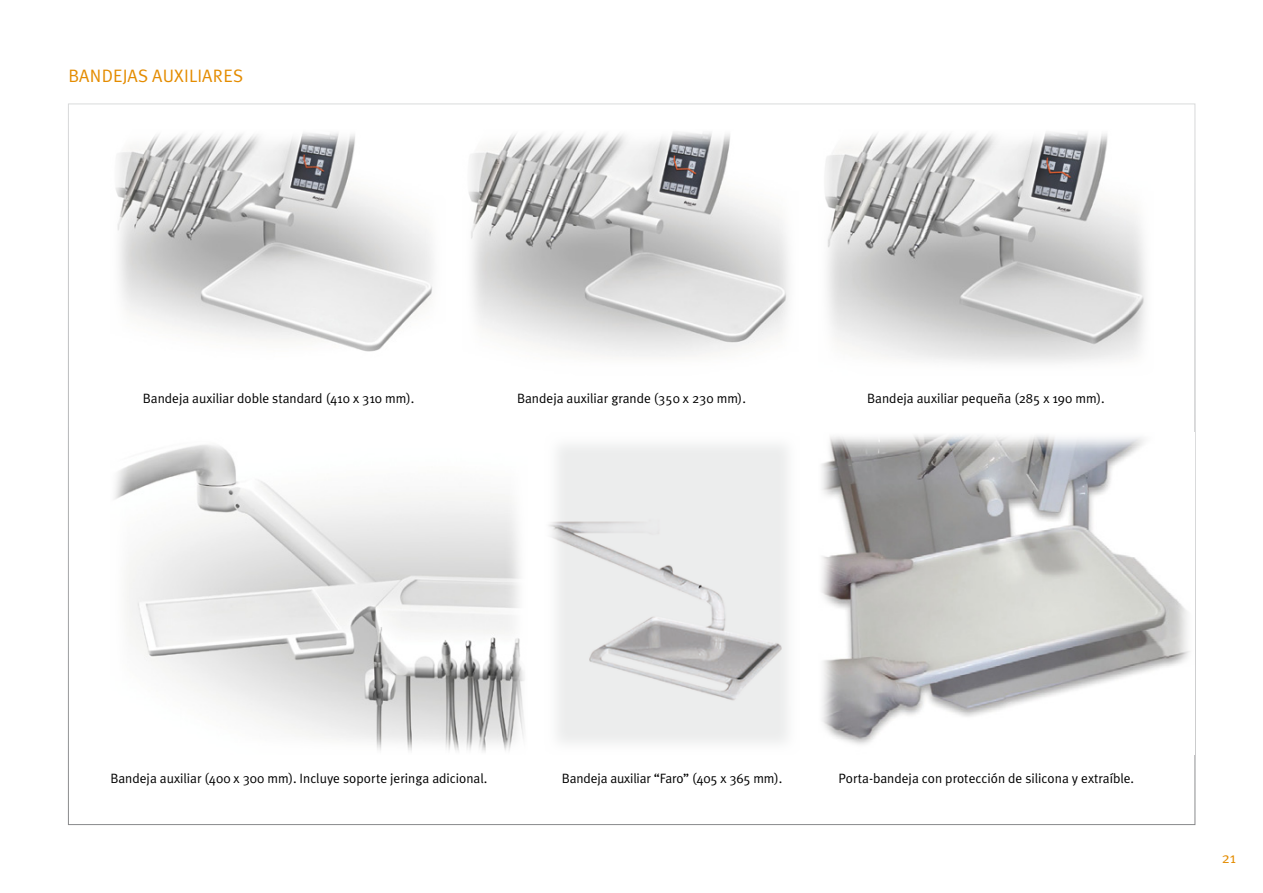
<style>
.page{position:relative;width:1263px;height:893px;background:#fff}
.page>*{position:absolute;margin:0;border:0;box-sizing:border-box;transform-origin:0 0}
.t1{font:18px "Meta Plus Normal";letter-spacing:.01em;color:#e48c00}
.t2{font:15px "Meta Plus Normal";color:#e48c00}
.t3{font:13.5px "Meta Plus Normal";color:#000}
</style>
<div class="page">
<svg style="left:825px;top:132px;width:321px;height:231px"></svg>
<svg style="left:115px;top:133px;width:318px;height:219px"></svg>
<svg style="left:821px;top:431px;width:374px;height:314px"></svg>
<svg style="left:469px;top:132px;width:320px;height:225px"></svg>
<svg style="left:114px;top:445px;width:411px;height:307px"></svg>
<svg style="left:548px;top:445px;width:240px;height:298px;background:#e6e6e6"></svg>
<h1 class="t1" style="left:68px;top:66px;width:176px">BANDEJAS AUXILIARES</h1>
<p class="t3" style="left:143px;top:391px;width:273px">Bandeja auxiliar doble standard (410 x 310 mm).</p>
<p class="t3" style="left:867px;top:391px;width:239px">Bandeja auxiliar pequeña (285 x 190 mm).</p>
<p class="t3" style="left:517px;top:391px;width:230px">Bandeja auxiliar grande (350 x 230 mm).</p>
<p class="t3" style="left:110px;top:770px;width:379px">Bandeja auxiliar (400 x 300 mm). Incluye soporte jeringa adicional.</p>
<p class="t3" style="left:562px;top:770px;width:222px">Bandeja auxiliar “Faro” (405 x 365 mm).</p>
<p class="t3" style="left:838px;top:770px;width:297px">Porta-bandeja con protección de silicona y extraíble.</p>
<p class="t2" style="left:1222px;top:849px;width:16px">21</p>
</div>
